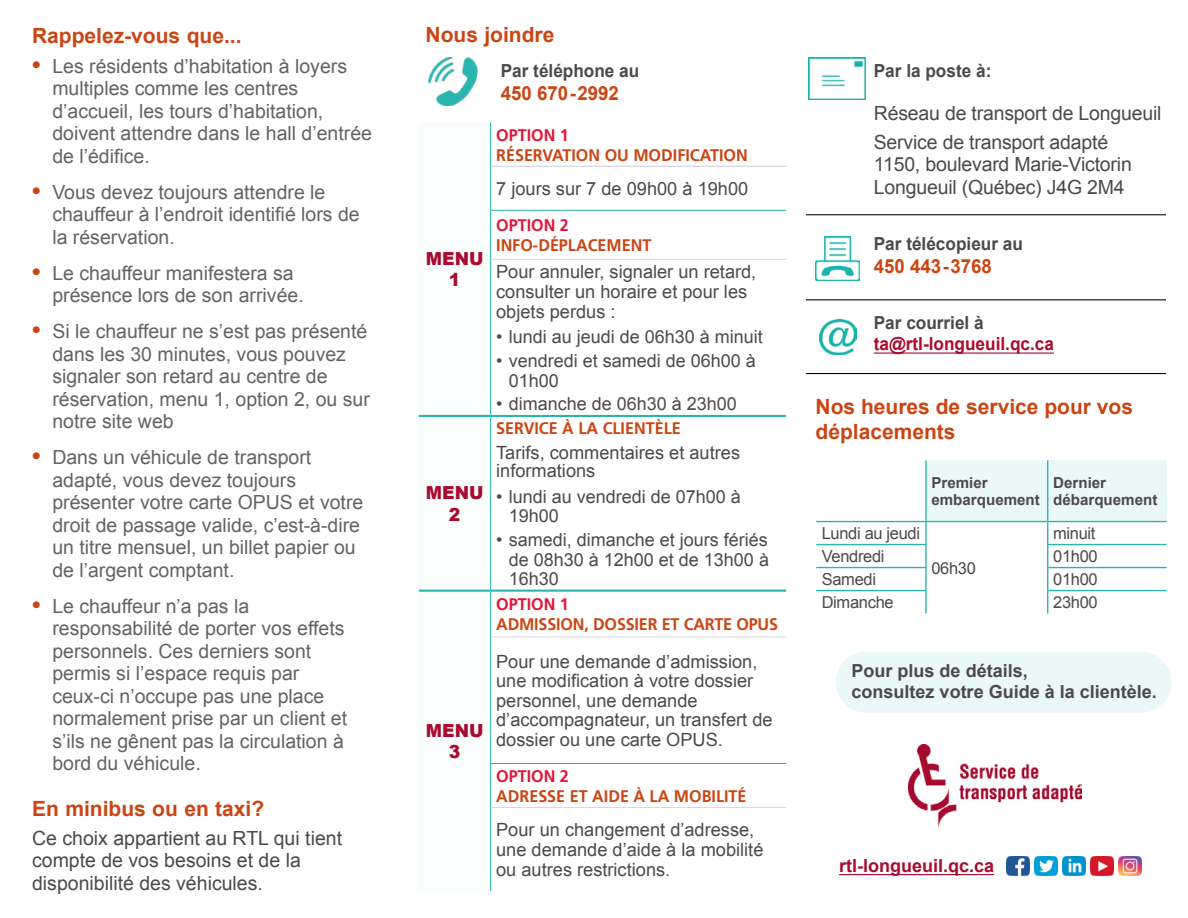
<style>
.page{position:relative;width:1188px;height:918px;background:#fff}
.page>*{position:absolute;margin:0;border:0;box-sizing:border-box;transform-origin:0 0}
.t1{font:700 21px/25.2px "Arial";color:#cb4513}
.t2{font:19.5px/22.5px "Arial";color:#646363}
.t3{font:19.5px/22.5px "Arial";letter-spacing:-.01em;color:#4b4a49}
.t4{font:700 19.5px "Arial";color:#cb4513;scale:.96 1}
.t5{font:18.15px/19.6px "Arial";color:#4b4a49}
.t6{font:18px/19.5px "Arial";color:#4b4a49}
.t7{font:700 18px "Arial";color:#4a4a49;scale:.96 1}
.t8{font:700 18px/20.9px "Arial";color:#4b4a49}
.t9{font:700 18px "Arial";color:#a90a2e;scale:.96 1}
.t10{font:700 18px "Arial";color:#a90a2e}
.t11{font:900 18px/21.6px "Arial";color:#a90a2e;text-align:center;scale:.96 1}
.t12{font:700 16.8px/20.2px "Frutiger LT Std";color:#cb4513;scale:.96 1}
.t13{font:16.5px "Arial";letter-spacing:-.02em;color:#4b4a49}
.t14{font:700 15.15px/16.6px "Arial";color:#4b4a49}
.s1{font-weight:700;font-size:24px;color:#cb4513}
.s2{color:#e21538}
</style>
<div class="page">
<hr style="left:806px;top:373px;width:360px;height:1px;background:#000">
<hr style="left:806px;top:299px;width:360px;height:1px;background:#000">
<hr style="left:806px;top:214px;width:360px;height:1px;background:#000">
<div style="left:419px;top:122px;width:72px;height:294px;background:#f9fdfc"></div>
<div style="left:419px;top:416px;width:72px;height:175px;background:#f9fdfc"></div>
<div style="left:419px;top:591px;width:72px;height:300px;background:#f9fdfc"></div>
<hr style="left:490px;top:122px;width:1px;height:44px;background:#2ab4ae">
<hr style="left:490px;top:166px;width:1px;height:44px;background:#2ab4ae">
<hr style="left:490px;top:210px;width:296px;height:1px;background:#2ab4ae">
<hr style="left:490px;top:211px;width:1px;height:48px;background:#2ab4ae">
<hr style="left:490px;top:259px;width:1px;height:156px;background:#2ab4ae">
<hr style="left:490px;top:417px;width:1px;height:173px;background:#2ab4ae">
<hr style="left:490px;top:592px;width:1px;height:45px;background:#2ab4ae">
<hr style="left:490px;top:637px;width:1px;height:126px;background:#2ab4ae">
<hr style="left:490px;top:763px;width:296px;height:1px;background:#2ab4ae">
<hr style="left:490px;top:764px;width:1px;height:43px;background:#2ab4ae">
<hr style="left:490px;top:807px;width:1px;height:84px;background:#2ab4ae">
<hr style="left:491px;top:637px;width:295px;height:1px;background:#dadada">
<hr style="left:491px;top:807px;width:295px;height:1px;background:#dadada">
<hr style="left:491px;top:259px;width:295px;height:1px;background:#dadada">
<hr style="left:419px;top:590px;width:72px;height:2px;background:#2ab4ae">
<hr style="left:491px;top:590px;width:295px;height:2px;background:#2ab4ae">
<hr style="left:419px;top:415px;width:72px;height:2px;background:#2ab4ae">
<hr style="left:491px;top:415px;width:295px;height:2px;background:#2ab4ae">
<hr style="left:491px;top:166px;width:295px;height:1px;background:#dadada">
<div style="left:926px;top:460px;width:122px;height:62px;background:#eaf8f7"></div>
<div style="left:1048px;top:460px;width:119px;height:62px;background:#eaf8f7"></div>
<hr style="left:1047px;top:460px;width:1px;height:61px;background:#2ab4ae">
<hr style="left:926px;top:521px;width:122px;height:1px;background:#2ab4ae">
<hr style="left:925px;top:522px;width:2px;height:22px;background:#2ab4ae">
<hr style="left:1048px;top:521px;width:119px;height:1px;background:#2ab4ae">
<hr style="left:816px;top:544px;width:111px;height:1px;background:#2ab4ae">
<hr style="left:925px;top:545px;width:2px;height:22px;background:#2ab4ae">
<hr style="left:1047px;top:544px;width:120px;height:1px;background:#2ab4ae">
<hr style="left:816px;top:567px;width:111px;height:1px;background:#2ab4ae">
<hr style="left:925px;top:568px;width:2px;height:22px;background:#2ab4ae">
<hr style="left:1047px;top:567px;width:120px;height:1px;background:#2ab4ae">
<hr style="left:816px;top:590px;width:111px;height:1px;background:#2ab4ae">
<hr style="left:925px;top:591px;width:2px;height:23px;background:#2ab4ae">
<hr style="left:1047px;top:590px;width:120px;height:1px;background:#2ab4ae">
<svg style="left:1047px;top:522px;width:1px;height:92px"></svg>
<hr style="left:925px;top:460px;width:2px;height:61px;background:#2ab4ae">
<hr style="left:816px;top:521px;width:110px;height:1px;background:#2ab4ae">
<img style="left:809px;top:57px;width:56px;height:42px">
<img style="left:816px;top:236px;width:44px;height:44px">
<img style="left:820px;top:319px;width:36px;height:35px">
<div style="left:836px;top:652px;width:336px;height:61px;background:#eaf8f7;border-radius:30px"></div>
<img style="left:909px;top:745px;width:172px;height:82px">
<img style="left:1118px;top:856px;width:24px;height:20px">
<img style="left:1006px;top:856px;width:24px;height:20px">
<img style="left:1034px;top:856px;width:24px;height:20px">
<img style="left:1062px;top:856px;width:24px;height:20px">
<img style="left:1090px;top:856px;width:24px;height:20px">
<img style="left:429px;top:57px;width:49px;height:49px">
<hr style="left:874px;top:353px;width:180px;height:1px;background:#a90a2e">
<hr style="left:839px;top:874px;width:155px;height:1px;background:#a90a2e">
<h2 class="t1" style="left:32px;top:24px;width:211px">Rappelez-vous que...</h2>
<p class="t2" style="left:52px;top:55px;width:321px;text-indent:-20px"><span class="s1">•</span> Les résidents d’habitation à loyers multiples comme les centres d’accueil, les tours d’habitation, doivent attendre dans le hall d’entrée de l’édifice.</p>
<p class="t2" style="left:52px;top:181px;width:309px;text-indent:-20px"><span class="s1">•</span> Vous devez toujours attendre le chauffeur à l’endroit identifié lors de la réservation.</p>
<p class="t2" style="left:52px;top:262px;width:253px;text-indent:-20px"><span class="s1">•</span> Le chauffeur manifestera sa présence lors de son arrivée.</p>
<p class="t2" style="left:52px;top:320px;width:319px;text-indent:-20px"><span class="s1">•</span> Si le chauffeur ne s’est pas présenté dans les 30 minutes, vous pouvez signaler son retard au centre de réservation, menu 1, option 2, ou sur notre site web</p>
<p class="t2" style="left:52px;top:446px;width:313px;text-indent:-20px"><span class="s1">•</span> Dans un véhicule de transport adapté, vous devez toujours présenter votre carte OPUS et votre droit de passage valide, c’est-à-dire un titre mensuel, un billet papier ou de l’argent comptant.</p>
<p class="t2" style="left:52px;top:595px;width:296px;text-indent:-20px"><span class="s1">•</span> Le chauffeur n’a pas la responsabilité de porter vos effets personnels. Ces derniers sont permis si l’espace requis par ceux-ci n’occupe pas une place normalement prise par un client et s’ils ne gênent pas la circulation à bord du véhicule.</p>
<h2 class="t1" style="left:32px;top:796px;width:234px">En minibus ou en taxi?</h2>
<p class="t3" style="left:32px;top:827px;width:312px">Ce choix appartient au RTL qui tient compte de vos besoins et de la disponibilité des véhicules.</p>
<h2 class="t1" style="left:426px;top:23px;width:130px">Nous joindre</h2>
<h3 class="t7" style="left:501px;top:59px;width:146px">Par téléphone au</h3>
<p class="t4" style="left:501px;top:80px;width:124px">450 670 - 2992</p>
<h4 class="t11" style="left:426px;top:247px;width:62px">MENU<br>1</h4>
<h4 class="t11" style="left:426px;top:481px;width:62px">MENU<br>2</h4>
<h4 class="t11" style="left:426px;top:719px;width:62px">MENU<br>3</h4>
<h5 class="t12" style="left:496px;top:125px;width:264px"><span class="s2">OPTION 1<br></span>RÉSERVATION OU MODIFICATION</h5>
<p class="t5" style="left:496px;top:179px;width:254px">7 jours sur 7 de 09h00 à 19h00</p>
<h5 class="t12" style="left:496px;top:215px;width:163px"><span class="s2">OPTION 2<br></span>INFO-DÉPLACEMENT</h5>
<p class="t5" style="left:496px;top:262px;width:262px">Pour annuler, signaler un retard, consulter un horaire et pour les objets perdus :</p>
<p class="t6" style="left:496px;top:327px;width:268px">• lundi au jeudi de 06h30 à minuit</p>
<p class="t6" style="left:509px;top:351px;width:249px;text-indent:-13px">• vendredi et samedi de 06h00 à<br>01h00</p>
<p class="t6" style="left:496px;top:395px;width:242px">• dimanche de 06h30 à 23h00</p>
<h5 class="t12" style="left:496px;top:418px;width:194px">SERVICE À LA CLIENTÈLE</h5>
<p class="t5" style="left:496px;top:443px;width:245px;line-height:18.1px">Tarifs, commentaires et autres informations</p>
<p class="t6" style="left:509px;top:487px;width:234px;text-indent:-13px">• lundi au vendredi de 07h00 à<br>19h00</p>
<p class="t6" style="left:509px;top:530px;width:262px;text-align:justify;text-indent:-13px">• samedi, dimanche et jours fériés de 08h30 à 12h00 et de 13h00 à 16h30</p>
<h5 class="t12" style="left:496px;top:594px;width:295px"><span class="s2">OPTION 1<br></span>ADMISSION, DOSSIER ET CARTE OPUS</h5>
<p class="t5" style="left:496px;top:652px;width:278px">Pour une demande d’admission, une modification à votre dossier personnel, une demande d’accompagnateur, un transfert de dossier ou une carte OPUS.</p>
<h5 class="t12" style="left:496px;top:766px;width:262px"><span class="s2">OPTION 2<br></span>ADRESSE ET AIDE À LA MOBILITÉ</h5>
<p class="t5" style="left:496px;top:820px;width:269px">Pour un changement d’adresse, une demande d’aide à la mobilité ou autres restrictions.</p>
<h3 class="t7" style="left:874px;top:59px;width:124px">Par la poste à:</h3>
<p class="t3" style="left:874px;top:102px;width:289px">Réseau de transport de Longueuil</p>
<p class="t3" style="left:874px;top:131px;width:236px">Service de transport adapté</p>
<p class="t3" style="left:874px;top:154px;width:260px">1150, boulevard Marie-Victorin</p>
<p class="t3" style="left:874px;top:176px;width:252px">Longueuil (Québec) J4G 2M4</p>
<h3 class="t7" style="left:874px;top:232px;width:157px">Par télécopieur au</h3>
<p class="t4" style="left:874px;top:253px;width:124px">450 443 - 3768</p>
<h3 class="t7" style="left:874px;top:311px;width:116px">Par courriel à</h3>
<p class="t9" style="left:874px;top:332px;width:189px">ta@rtl-longueuil.qc.ca</p>
<h2 class="t1" style="left:816px;top:394px;width:319px">Nos heures de service pour vos déplacements</h2>
<p class="t14" style="left:931px;top:475px;width:110px">Premier embarquement</p>
<p class="t14" style="left:1053px;top:475px;width:106px">Dernier débarquement</p>
<p class="t13" style="left:822px;top:522px;width:100px">Lundi au jeudi</p>
<p class="t13" style="left:1053px;top:522px;width:44px">minuit</p>
<p class="t13" style="left:822px;top:545px;width:64px">Vendredi</p>
<p class="t13" style="left:931px;top:557px;width:46px">06h30</p>
<p class="t13" style="left:1053px;top:545px;width:46px">01h00</p>
<p class="t13" style="left:822px;top:568px;width:56px">Samedi</p>
<p class="t13" style="left:1053px;top:568px;width:46px">01h00</p>
<p class="t13" style="left:822px;top:592px;width:73px">Dimanche</p>
<p class="t13" style="left:1053px;top:592px;width:46px">23h00</p>
<p class="t8" style="left:852px;top:661px;width:307px">Pour plus de détails,<br>consultez votre Guide à la clientèle.</p>
<p class="t10" style="left:839px;top:853px;width:157px">rtl-longueuil.qc.ca</p>
</div>
